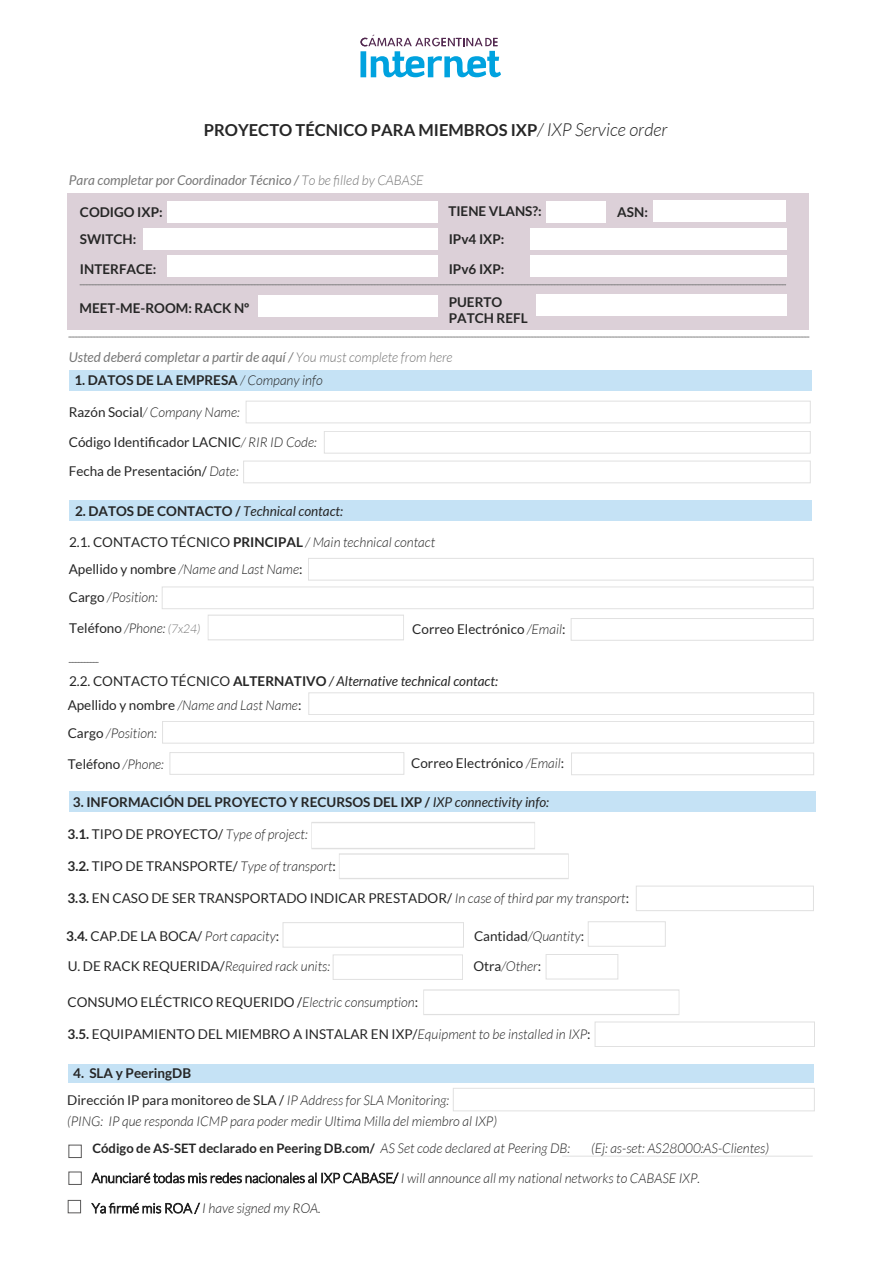
<style>
.page{position:relative;width:893px;height:1264px;background:#fff}
.page>*{position:absolute;margin:0;border:0;box-sizing:border-box;transform-origin:0 0}
.t1{font:700 16.5px "Lato";color:#262626}
.t2{font:13.5px/29.7px "Lato";color:#262626}
.t3{font:italic 300 13.5px/28.5px "Lato";color:#262626}
.t4{font:700 13.5px/26.4px "Lato";color:#262626}
.t5{font:italic 13.5px "Lato";color:#777}
.t6{font:italic 13.5px "Lato";color:#262626}
.t7{font:700 13.05px "Lato";color:#262626}
.s1{font-weight:300;font-style:italic;font-size:18px}
.s2{font-weight:300}
.s3{font-weight:300;font-style:italic}
.s4{font-weight:400;font-style:normal}
.s5{font-weight:400;font-style:italic}
.s6{font-weight:700;font-style:normal}
.s7{font-weight:300;font-style:italic;font-size:12px;color:#777}
.s8{font-style:normal}
.s9{font-weight:700}
.s10{font-weight:300;font-style:italic;font-size:13.5px}
</style>
<div class="page">
<div style="left:69px;top:369px;width:743px;height:21px;background:#c5e2f5"></div>
<div style="left:69px;top:500px;width:742px;height:21px;background:#c5e2f5"></div>
<div style="left:69px;top:790px;width:746px;height:21px;background:#c5e2f5"></div>
<div style="left:246px;top:400px;width:565px;height:23px;border:1px solid #c0c0c0"></div>
<div style="left:324px;top:431px;width:487px;height:22px;border:1px solid #c0c0c0"></div>
<div style="left:243px;top:460px;width:568px;height:23px;border:1px solid #c0c0c0"></div>
<div style="left:308px;top:558px;width:506px;height:22px;border:1px solid #c0c0c0"></div>
<div style="left:162px;top:586px;width:652px;height:23px;border:1px solid #c0c0c0"></div>
<svg style="left:360px;top:34px;width:141px;height:43px"></svg>
<svg style="left:69px;top:336px;width:740px;height:1px"></svg>
<svg style="left:69px;top:662px;width:29px;height:1px"></svg>
<div style="left:208px;top:614px;width:196px;height:26px;border:1px solid #c0c0c0"></div>
<div style="left:571px;top:618px;width:243px;height:22px;border:1px solid #c0c0c0"></div>
<div style="left:595px;top:1021px;width:220px;height:25px;border:1px solid #c0c0c0"></div>
<div style="left:68px;top:1063px;width:746px;height:19px;background:#c5e2f5"></div>
<div style="left:453px;top:1087px;width:362px;height:23px;border:1px solid #c0c0c0"></div>
<div style="left:68px;top:1144px;width:14px;height:13px;background:#fff;border:1px solid #595858"></div>
<div style="left:68px;top:1171px;width:14px;height:13px;background:#fff;border:1px solid #595858"></div>
<div style="left:68px;top:1199px;width:13px;height:13px;background:#fff;border:1px solid #595858"></div>
<div style="left:423px;top:989px;width:256px;height:25px;border:1px solid #c0c0c0"></div>
<div style="left:311px;top:822px;width:224px;height:26px;border:1px solid #c0c0c0"></div>
<div style="left:339px;top:853px;width:230px;height:25px;border:1px solid #c0c0c0"></div>
<div style="left:636px;top:885px;width:178px;height:25px;border:1px solid #c0c0c0"></div>
<div style="left:283px;top:922px;width:181px;height:25px;border:1px solid #c0c0c0"></div>
<div style="left:588px;top:921px;width:78px;height:25px;border:1px solid #c0c0c0"></div>
<div style="left:333px;top:954px;width:130px;height:25px;border:1px solid #c0c0c0"></div>
<div style="left:546px;top:953px;width:72px;height:26px;border:1px solid #c0c0c0"></div>
<hr style="left:562px;top:1155px;width:251px;height:1px;background:#c0c0c0">
<div style="left:308px;top:692px;width:506px;height:22px;border:1px solid #c0c0c0"></div>
<div style="left:162px;top:720px;width:652px;height:23px;border:1px solid #c0c0c0"></div>
<div style="left:170px;top:752px;width:234px;height:22px;border:1px solid #c0c0c0"></div>
<div style="left:571px;top:752px;width:243px;height:23px;border:1px solid #c0c0c0"></div>
<div style="left:67px;top:193px;width:742px;height:136px;background:#dcd0d8"></div>
<div style="left:168px;top:201px;width:270px;height:22px;background:#fff"></div>
<div style="left:144px;top:228px;width:294px;height:22px;background:#fff"></div>
<div style="left:168px;top:255px;width:270px;height:22px;background:#fff"></div>
<div style="left:530px;top:255px;width:257px;height:22px;background:#fff"></div>
<div style="left:530px;top:228px;width:257px;height:22px;background:#fff"></div>
<div style="left:653px;top:200px;width:133px;height:21px;background:#fff"></div>
<div style="left:547px;top:200px;width:59px;height:22px;background:#fff"></div>
<div style="left:258px;top:295px;width:179px;height:22px;background:#fff"></div>
<div style="left:537px;top:294px;width:250px;height:22px;background:#fff"></div>
<svg style="left:80px;top:284px;width:706px;height:1px"></svg>
<p class="t1" style="left:204px;top:121px;width:465px">PROYECTO TÉCNICO PARA MIEMBROS IXP<span class="s1">/ IXP Service order</span></p>
<p class="t5" style="left:69px;top:172px;width:356px">Para completar por Coordinador Técnico / <span class="s2">To be filled by CABASE</span></p>
<p class="t4" style="left:448px;top:198px;width:95px">TIENE VLANS?:</p>
<p class="t4" style="left:80px;top:199px;width:84px">CODIGO IXP:<br>SWITCH:</p>
<p class="t4" style="left:80px;top:255px;width:78px">INTERFACE:</p>
<p class="t4" style="left:449px;top:255px;width:57px">IPv6 IXP:</p>
<p class="t4" style="left:449px;top:225px;width:57px">IPv4 IXP:</p>
<p class="t4" style="left:79px;top:294px;width:172px">MEET-ME-ROOM: RACK Nº</p>
<p class="t4" style="left:449px;top:294px;width:81px;line-height:16.2px">PUERTO<br>PATCH REFL</p>
<p class="t5" style="left:69px;top:350px;width:385px">Usted deberá completar a partir de aquí / <span class="s2">You must complete from here</span></p>
<p class="t4" style="left:74px;top:366px;width:250px">1. DATOS DE LA EMPRESA <span class="s3">/ Company info</span></p>
<p class="t3" style="left:69px;top:398px;width:173px"><span class="s4">Razón Social</span>/ Company Name:</p>
<p class="t2" style="left:69px;top:427px;width:250px">Código Identificador LACNIC<span class="s3">/ RIR ID Code:<br></span>Fecha de Presentación/ <span class="s3">Date:</span></p>
<p class="t4" style="left:75px;top:497px;width:270px">2. DATOS DE CONTACTO / <span class="s5">Technical contact:</span></p>
<p class="t3" style="left:69px;top:528px;width:368px"><span class="s4">2.1. CONTACTO TÉCNICO</span> <span class="s6">PRINCIPAL</span> / Main technical contact</p>
<p class="t2" style="left:69px;top:554px;width:235px">Apellido y nombre <span class="s3">/Name and Last Name</span>:</p>
<p class="t3" style="left:69px;top:583px;width:91px"><span class="s4">Cargo</span> /Position:</p>
<p class="t2" style="left:69px;top:613px;width:133px">Teléfono <span class="s3">/Phone:</span> <span class="s7">(7x24)</span></p>
<p class="t6" style="left:69px;top:673px;width:430px"><span class="s8">2.2. CONTACTO TÉCNICO</span> <span class="s6">ALTERNATIVO</span> / Alternative technical contact:</p>
<p class="t2" style="left:412px;top:613px;width:155px">Correo Electrónico <span class="s3">/Email</span>:</p>
<p class="t3" style="left:68px;top:691px;width:235px"><span class="s4">Apellido y nombre</span> /Name and Last Name<span class="s4">:<br>Cargo</span> /Position:</p>
<p class="t2" style="left:68px;top:748px;width:98px">Teléfono <span class="s3">/Phone:</span></p>
<p class="t2" style="left:411px;top:748px;width:155px">Correo Electrónico <span class="s3">/Email</span>:</p>
<p class="t4" style="left:73px;top:788px;width:478px">3. INFORMACIÓN DEL PROYECTO Y RECURSOS DEL IXP / <span class="s5">IXP connectivity info:</span></p>
<p class="t2" style="left:68px;top:818px;width:242px"><span class="s9">3.1.</span> TIPO DE PROYECTO/ <span class="s3">Type of project:</span></p>
<p class="t2" style="left:68px;top:851px;width:270px"><span class="s9">3.2.</span> TIPO DE TRANSPORTE/ <span class="s3">Type of transport</span>:</p>
<p class="t4" style="left:617px;top:199px;width:32px">ASN:</p>
<p class="t2" style="left:68px;top:883px;width:563px"><span class="s9">3.3.</span> EN CASO DE SER TRANSPORTADO INDICAR PRESTADOR/ <span class="s3">In case of third par my transport</span>:</p>
<p class="t2" style="left:66px;top:920px;width:215px"><span class="s9">3.4.</span> CAP.DE LA BOCA/ <span class="s3">Port capacity</span>:</p>
<p class="t2" style="left:474px;top:920px;width:112px">Cantidad<span class="s3">/Quantity</span>:</p>
<p class="t2" style="left:68px;top:950px;width:264px">U. DE RACK REQUERIDA/<span class="s3">Required rack units:</span></p>
<p class="t3" style="left:473px;top:952px;width:69px"><span class="s4">Otra</span>/Other<span class="s4">:</span></p>
<p class="t2" style="left:68px;top:986px;width:352px">CONSUMO ELÉCTRICO REQUERIDO /<span class="s3">Electric consumption</span>:</p>
<p class="t2" style="left:68px;top:1019px;width:524px"><span class="s9">3.5.</span> EQUIPAMIENTO DEL MIEMBRO A INSTALAR EN IXP/<span class="s3">Equipment to be installed in IXP</span>:</p>
<p class="t2" style="left:67px;top:1058px;width:383px;line-height:27.6px;text-indent:6px"><span class="s9">4. SLA y PeeringDB<br></span>Dirección IP para monitoreo de SLA / <span class="s3">IP Address for SLA Monitoring:</span></p>
<p class="t3" style="left:67px;top:1106px;width:432px">(PING: IP que responda ICMP para poder medir Ultima Milla del miembro al IXP)</p>
<p class="t7" style="left:92px;top:1139px;width:479px">Código de AS-SET declarado en Peering DB.com/ <span class="s10">AS Set code declared at Peering DB:</span></p>
<p class="t3" style="left:591px;top:1133px;width:180px">(Ej: as-set: AS28000:AS-Clientes)</p>
<p class="t3" style="left:92px;top:1163px;width:610px"><span class="s8">Anunciaré todas mis redes nacionales al IXP CABASE/</span> I will announce all my national networks to CABASE IXP.</p>
<p class="t3" style="left:92px;top:1194px;width:231px"><span class="s8">Ya firmé mis ROA /</span> I have signed my ROA.</p>
</div>
